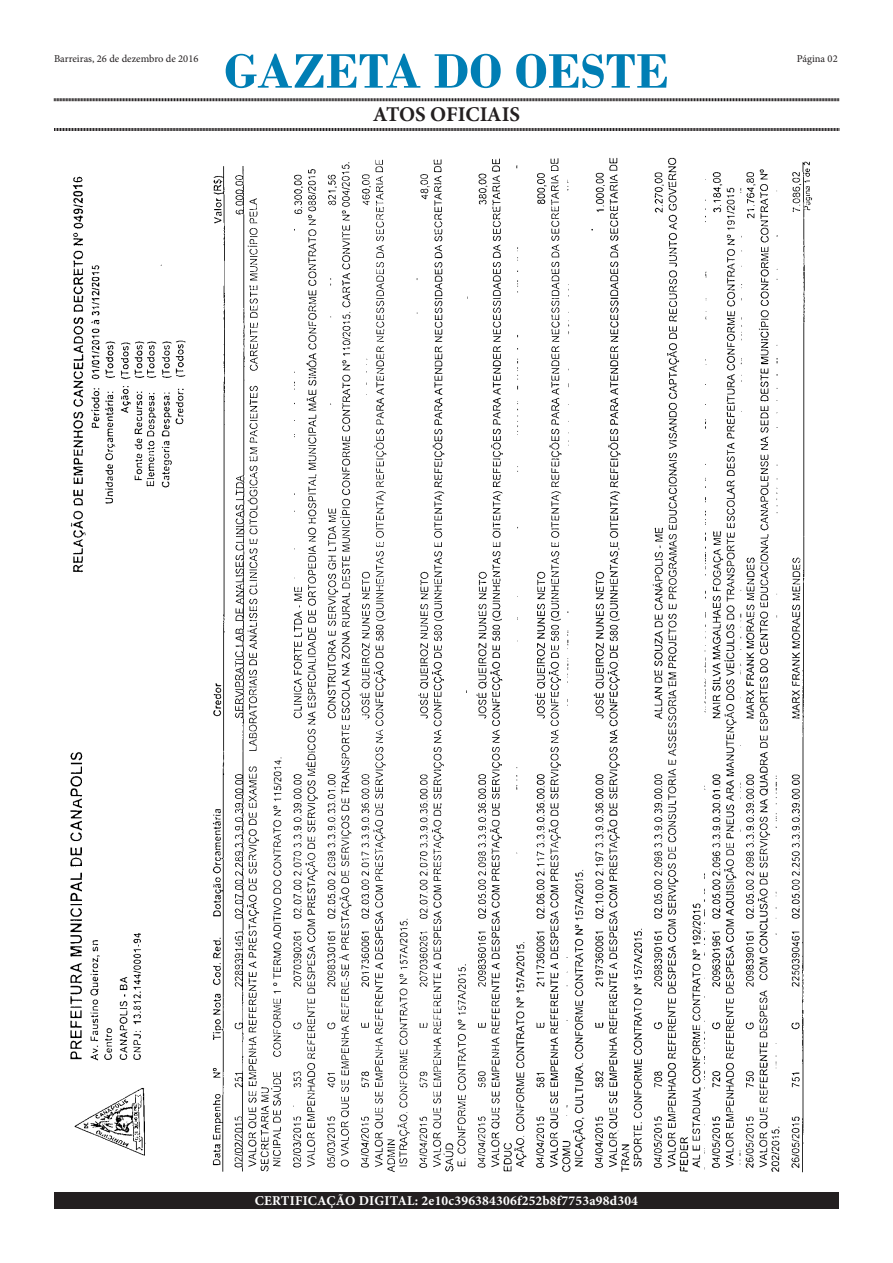
<style>
.page{position:relative;width:893px;height:1263px;background:#fff}
.page>*{position:absolute;margin:0;border:0;box-sizing:border-box;transform-origin:0 0}
.t1{font:700 51px "Bodoni";color:#007eb4}
.t2{font:700 21px "Minion Pro";letter-spacing:-.005em;color:#231f20}
.t3{font:700 13.5px "Minion Pro";letter-spacing:.015em;color:#fff}
.t4{font:10.5px "Minion Pro";color:#231f20}
</style>
<div class="page">
<svg style="left:54px;top:98px;width:785px;height:4px;background:#908e8e"></svg>
<svg style="left:54px;top:128px;width:785px;height:3px;background:#6b6869"></svg>
<div style="left:54px;top:1192px;width:785px;height:17px;background:#231f20"></div>
<img style="left:70px;top:157px;width:743px;height:1016px">
<p class="t1" style="left:224px;top:41px;width:446px">GAZETA DO OESTE</p>
<p class="t2" style="left:373px;top:100px;width:149px">ATOS OFICIAIS</p>
<p class="t4" style="left:54px;top:51px;width:146px">Barreiras, 26 de dezembro de 2016</p>
<p class="t4" style="left:797px;top:51px;width:42px">Página 02</p>
<p class="t3" style="left:255px;top:1191px;width:385px">CERTIFICAÇÃO DIGITAL: 2e10c396384306f252b8f7753a98d304</p>
</div>
